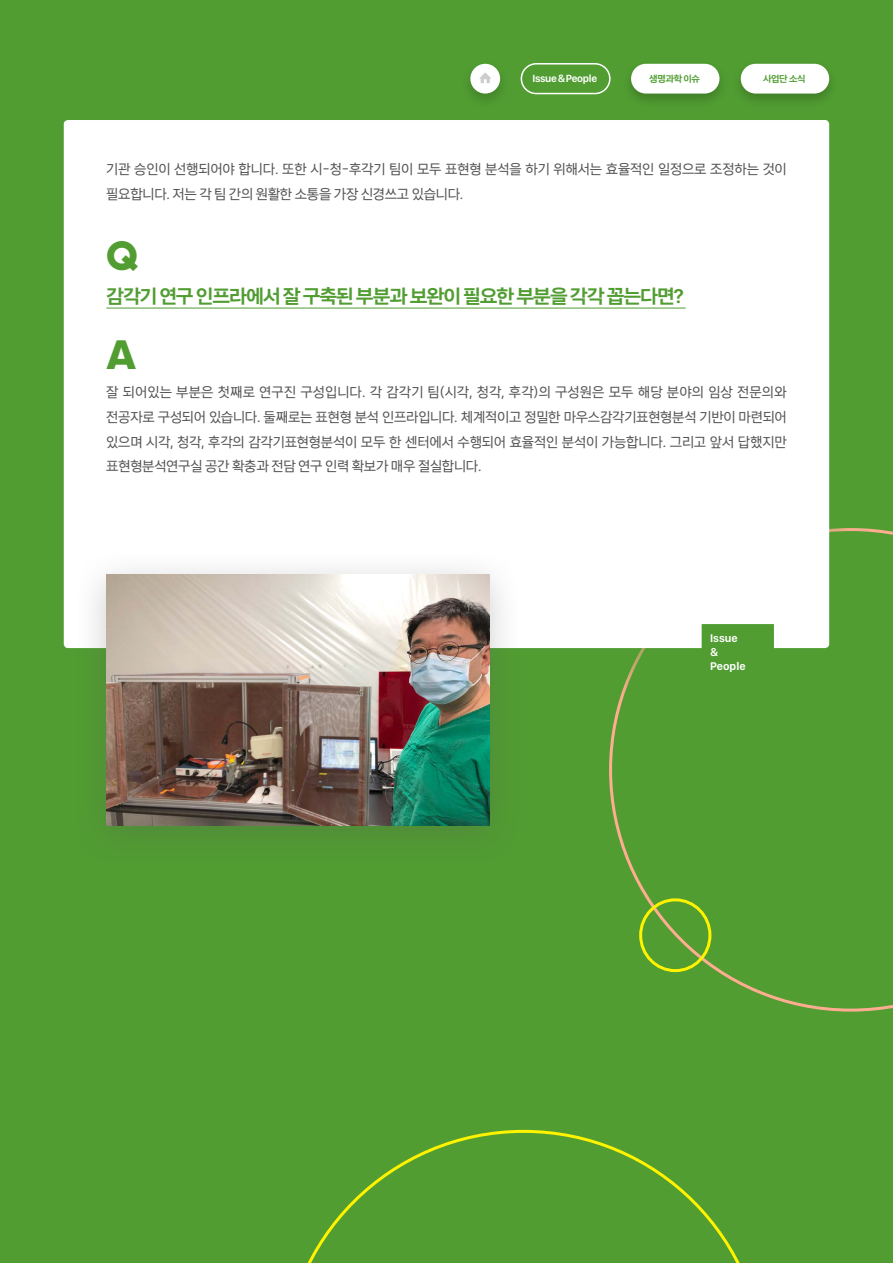
<style>
.page{position:relative;width:893px;height:1263px;background:#519d32}
.page>*{position:absolute;margin:0;border:0;box-sizing:border-box;transform-origin:0 0}
.t1{font:800 38.25px "Neue Hans Kendrick";color:#519d32}
.t2{font:18.75px "Wefont Gothic 170 OTF";letter-spacing:-.05em;color:#519d32}
.t3{font:13.5px/24.8px "Wefont Gothic 140 OTF";letter-spacing:-.005em;color:#535353}
.t4{font:600 11.55px "SF Compact Display";color:#fff}
.t5{font:600 10.8px "SF Compact Display";letter-spacing:-.025em;color:#fff}
.t6{font:10.5px "Wefont Gothic 170 OTF";color:#fff}
.t7{font:8.85px "Wefont Gothic 170 OTF";letter-spacing:-.03em;color:#519d32}
.s1{font-family:"Wefont Gothic 170 OTF";font-weight:400;font-size:9.75px}
.s2{font-family:"SF Compact Display";font-size:14.85px}
.s3{font-family:"SF Compact Display";font-weight:600;font-size:20.7px}
</style>
<div class="page">
<svg style="left:609px;top:528px;width:284px;height:483px"></svg>
<svg style="left:307px;top:1130px;width:433px;height:133px"></svg>
<div style="left:30px;top:112px;width:833px;height:595px;background:#519d32"></div>
<div style="left:64px;top:120px;width:765px;height:528px;background:#fff;border-radius:4px"></div>
<hr style="left:106px;top:308px;width:580px;height:1px;background:#519d32">
<div style="left:702px;top:624px;width:72px;height:24px;background:#519d32"></div>
<div style="left:73px;top:549px;width:449px;height:317px;background:#535353;opacity:.3"></div>
<img style="left:106px;top:575px;width:383px;height:250px">
<div style="left:639px;top:898px;width:72px;height:74px;border:3px solid #fff300;border-radius:50%"></div>
<div style="left:470px;top:64px;width:30px;height:30px;background:#fff;border-radius:50%"></div>
<svg style="left:479px;top:73px;width:12px;height:10px"></svg>
<div style="left:521px;top:63px;width:90px;height:31px;border:2px solid #fff;border-radius:15px"></div>
<div style="left:621px;top:60px;width:108px;height:49px;background:#000;opacity:.2"></div>
<div style="left:631px;top:64px;width:88px;height:30px;background:#fff;border-radius:15px"></div>
<div style="left:731px;top:60px;width:108px;height:49px;background:#000;opacity:.2"></div>
<div style="left:741px;top:64px;width:88px;height:30px;background:#fff;border-radius:15px"></div>
<p class="t5" style="left:532px;top:71px;width:66px">Issue <span class="s1">&amp;</span> People</p>
<p class="t7" style="left:649px;top:73px;width:52px">생명과학 이슈</p>
<p class="t7" style="left:763px;top:73px;width:44px">사업단 소식</p>
<p class="t3" style="left:106px;top:157px;width:682px">기관 승인이 선행되어야 합니다<span class="s2">.</span> 또한 시-청-후각기 팀이 모두 표현형 분석을 하기 위해서는 효율적인 일정으로 조정하는 것이 필요합니다<span class="s2">.</span> 저는 각 팀 간의 원활한 소통을 가장 신경쓰고 있습니다<span class="s2">.</span></p>
<h1 class="t1" style="left:106px;top:235px;width:34px">Q</h1>
<h2 class="t2" style="left:106px;top:284px;width:579px">감각기 연구 인프라에서 잘 구축된 부분과 보완이 필요한 부분을 각각 꼽는다면<span class="s3">?</span></h2>
<h1 class="t1" style="left:106px;top:334px;width:32px">A</h1>
<p class="t3" style="left:106px;top:380px;width:682px;text-align:justify">잘 되어있는 부분은 첫째로 연구진 구성입니다<span class="s2">.</span> 각 감각기 팀(시각<span class="s2">,</span> 청각<span class="s2">,</span> 후각)의 구성원은 모두 해당 분야의 임상 전문의와 전공자로 구성되어 있습니다<span class="s2">.</span> 둘째로는 표현형 분석 인프라입니다<span class="s2">.</span> 체계적이고 정밀한 마우스감각기표현형분석 기반이 마련되어 있으며 시각<span class="s2">,</span> 청각<span class="s2">,</span> 후각의 감각기표현형분석이 모두 한 센터에서 수행되어 효율적인 분석이 가능합니다<span class="s2">.</span> 그리고 앞서 답했지만 표현형분석연구실 공간 확충과 전담 연구 인력 확보가 매우 절실합니다<span class="s2">.</span></p>
<p class="t4" style="left:710px;top:630px;width:29px">Issue</p>
<p class="t6" style="left:710px;top:645px;width:10px">&amp;</p>
<p class="t4" style="left:710px;top:658px;width:37px">People</p>
</div>
